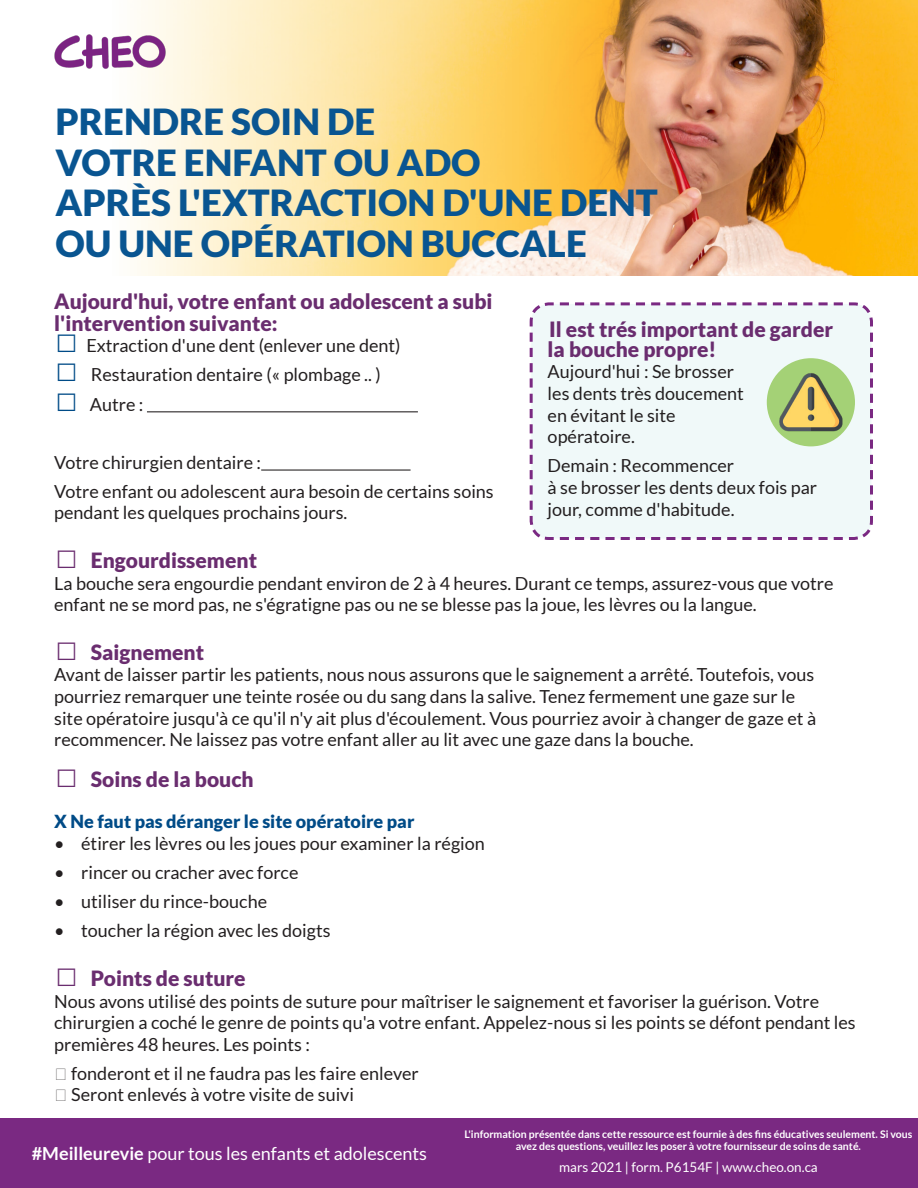
<style>
.page{position:relative;width:918px;height:1188px;background:#fff}
.page>*{position:absolute;margin:0;border:0;box-sizing:border-box;transform-origin:0 0}
.t1{font:900 36px/40.5px "Lato";color:#095591}
.H2_-_Purple{font:900 21px/21.6px "Lato";color:#6a2d6f}
.t2{font:18px/21.6px "Lato";color:#231f20}
.t3{font:18px "Lato";color:#fff}
.H3_-_Dark_blue_non_i{font:900 18px "Lato";color:#004b87}
.t4{font:13.5px "Lato";color:#fff}
.t5{font:700 10.5px/12px "Lato";color:#fff;text-align:center}
.s1{color:#004b87}
.s2{font-family:"Arial";font-weight:700}
.s3{font-weight:700}
</style>
<div class="page">
<div style="left:0;top:1119px;width:918px;height:69px;background:#7a2982"></div>
<img style="left:137px;top:0;width:781px;height:276px">
<img style="left:54px;top:32px;width:116px;height:40px">
<hr style="left:147px;top:411px;width:271px;height:1px;background:#231f20">
<hr style="left:261px;top:470px;width:150px;height:1px;background:#231f20">
<div style="left:529px;top:302px;width:344px;height:238px;background:#f0f9f9"></div>
<div style="left:767px;top:358px;width:88px;height:88px;background:#a4d176;border-radius:50%"></div>
<img style="left:779px;top:371px;width:64px;height:63px">
<h1 class="t1" style="left:55px;top:101px;width:604px">PRENDRE SOIN DE<br>VOTRE ENFANT OU ADO<br>APRÈS L'EXTRACTION D'UNE DENT<br>OU UNE OPÉRATION BUCCALE</h1>
<h2 class="H2_-_Purple" style="left:54px;top:290px;width:440px">Aujourd'hui, votre enfant ou adolescent a subi l'intervention suivante:</h2>
<p class="t2" style="left:54px;top:335px;width:348px"><span class="s1">☐</span> Extraction d'une dent (enlever une dent)</p>
<p class="t2" style="left:54px;top:364px;width:328px"><span class="s1">☐</span> Restauration dentaire (« plombage .. )</p>
<p class="t2" style="left:54px;top:393px;width:91px"><span class="s1">☐</span> Autre :</p>
<h2 class="H2_-_Purple" style="left:548px;top:319px;width:287px;line-height:19.5px">Il est trés important de garder la bouche propre!</h2>
<p class="t2" style="left:548px;top:361px;width:198px">Aujourd'hui : Se brosser les dents très doucement en évitant le site opératoire.</p>
<p class="t2" style="left:548px;top:455px;width:271px">Demain : Recommencer<br>à se brosser les dents deux fois par jour, comme d'habitude.</p>
<p class="t2" style="left:54px;top:451px;width:208px">Votre chirurgien dentaire :</p>
<p class="t2" style="left:54px;top:480px;width:441px">Votre enfant ou adolescent aura besoin de certains soins pendant les quelques prochains jours.</p>
<h2 class="H2_-_Purple" style="left:54px;top:549px;width:204px">☐ Engourdissement</h2>
<p class="t2" style="left:54px;top:572px;width:781px">La bouche sera engourdie pendant environ de 2 à 4 heures. Durant ce temps, assurez-vous que votre enfant ne se mord pas, ne s'égratigne pas ou ne se blesse pas la joue, les lèvres ou la langue.</p>
<h2 class="H2_-_Purple" style="left:54px;top:641px;width:151px">☐ Saignement</h2>
<p class="t2" style="left:54px;top:664px;width:763px">Avant de laisser partir les patients, nous nous assurons que le saignement a arrêté. Toutefois, vous pourriez remarquer une teinte rosée ou du sang dans la salive. Tenez fermement une gaze sur le site opératoire jusqu'à ce qu'il n'y ait plus d'écoulement. Vous pourriez avoir à changer de gaze et à recommencer. Ne laissez pas votre enfant aller au lit avec une gaze dans la bouche.</p>
<h2 class="H2_-_Purple" style="left:54px;top:768px;width:201px">☐ Soins de la bouch</h2>
<h3 class="H3_-_Dark_blue_non_i" style="left:54px;top:811px;width:362px">X Ne faut pas déranger le site opératoire par</h3>
<p class="t2" style="left:54px;top:833px;width:432px">• étirer les lèvres ou les joues pour examiner la région</p>
<p class="t2" style="left:54px;top:862px;width:246px">• rincer ou cracher avec force</p>
<p class="t2" style="left:54px;top:891px;width:214px">• utiliser du rince-bouche</p>
<p class="t2" style="left:54px;top:920px;width:278px">• toucher la région avec les doigts</p>
<h2 class="H2_-_Purple" style="left:54px;top:967px;width:193px">☐ Points de suture</h2>
<p class="t2" style="left:54px;top:990px;width:803px">Nous avons utilisé des points de suture pour maîtriser le saignement et favoriser la guérison. Votre chirurgien a coché le genre de points qu'a votre enfant. Appelez-nous si les points se défont pendant les premières 48 heures. Les points :</p>
<p class="t2" style="left:54px;top:1062px;width:366px"><span class="s2">☐</span> fonderont et il ne faudra pas les faire enlever <span class="s2">☐</span> Seront enlevés à votre visite de suivi</p>
<p class="t3" style="left:32px;top:1143px;width:397px"><span class="s3">#Meilleurevie</span> pour tous les enfants et adolescents</p>
<p class="t5" style="left:464px;top:1128px;width:449px">L'information présentée dans cette ressource est fournie à des fins éducatives seulement. Si vous avez des questions, veuillez les poser à votre fournisseur de soins de santé.</p>
<p class="t4" style="left:559px;top:1160px;width:260px">mars 2021 | form. P6154F | www.cheo.on.ca</p>
</div>
